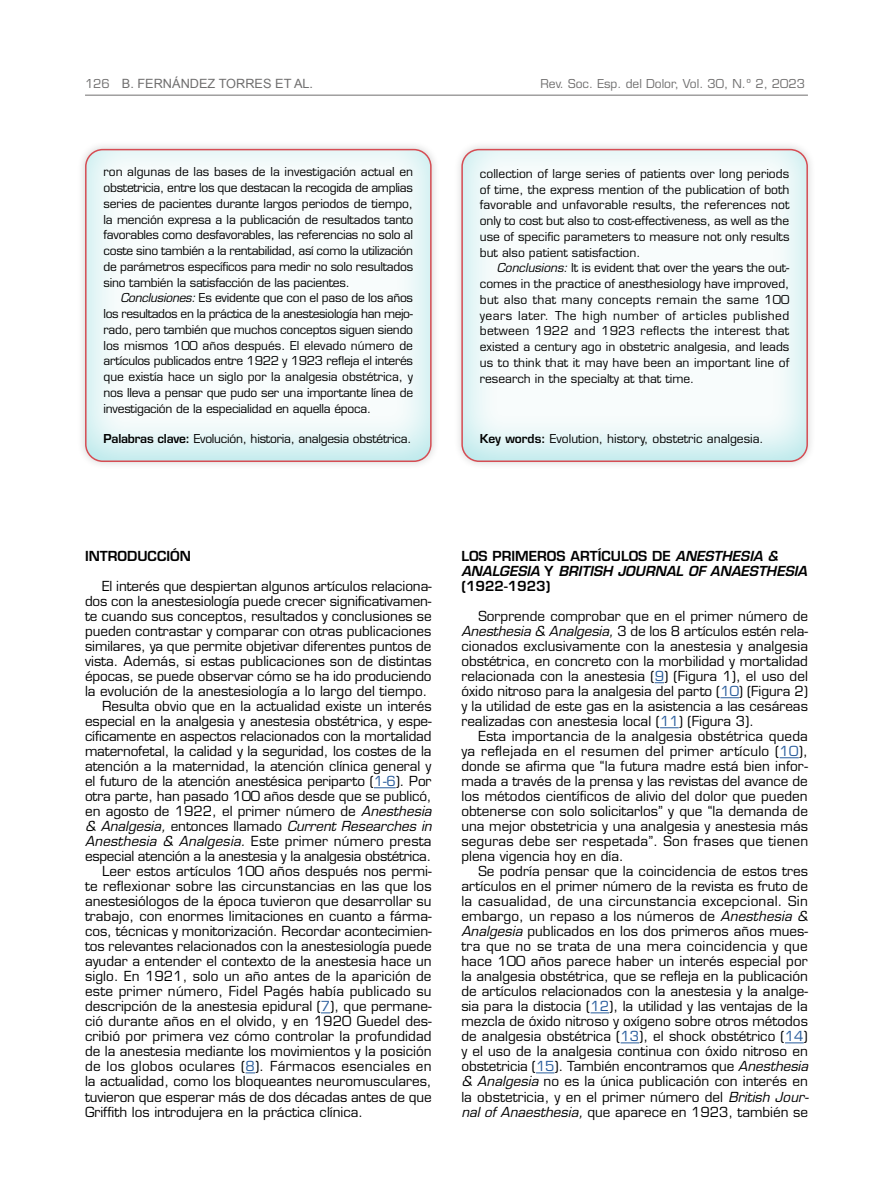
<style>
.page{position:relative;width:893px;height:1191px;background:#fff}
.page>*{position:absolute;margin:0;border:0;box-sizing:border-box;transform-origin:0 0}
.t1{font:13.5px/15px "Eurostile LT Std";color:#000;text-align:justify}
.t2{font:italic 600 13.5px/15px "Eurostile LT Std";color:#000}
.t3{font:13.5px "Eurostile LT Std";letter-spacing:-.02em;color:#000}
.t4{font:italic 13.5px "Eurostile LT Std";letter-spacing:-.005em;color:#000}
.t5{font:13.5px "Eurostile LT Std";letter-spacing:.02em;color:#000}
.t6{font:600 13.5px "Eurostile LT Std";color:#000}
.t7{font:12.75px "Arial";color:#706f6f}
.t8{font:12px/15.8px "Eurostile LT Std";letter-spacing:-.02em;color:#000;text-align:justify}
.t9{font:12px "Eurostile LT Std";color:#000}
.t10{font:12px "Eurostile LT Std";color:#706f6f}
.s1{font-family:"Eurostile LT Std";font-size:12px}
.s2{font-style:italic}
.s3{font-weight:600}
.s4{color:#275b9b}
.s5{font-style:normal}
</style>
<div class="page">
<hr style="left:85px;top:95px;width:723px;height:1px;background:#706f6f">
<div style="left:72px;top:136px;width:371px;height:328px;background:#00b2bb;opacity:.3"></div>
<div style="left:85px;top:149px;width:347px;height:313px;border:2px solid #d64c53;border-radius:17px"></div>
<div style="left:453px;top:140px;width:363px;height:330px;background:#f9f9f9"></div>
<div style="left:448px;top:136px;width:372px;height:327px;background:#00b2bb;opacity:.3"></div>
<div style="left:461px;top:149px;width:347px;height:313px;border:2px solid #d64c53;border-radius:17px"></div>
<svg style="left:374px;top:787px;width:22px;height:1px"></svg>
<svg style="left:720px;top:697px;width:19px;height:1px"></svg>
<svg style="left:660px;top:727px;width:19px;height:1px"></svg>
<svg style="left:780px;top:757px;width:19px;height:1px"></svg>
<svg style="left:590px;top:1012px;width:19px;height:1px"></svg>
<svg style="left:621px;top:1042px;width:18px;height:1px"></svg>
<svg style="left:785px;top:1042px;width:19px;height:1px"></svg>
<svg style="left:536px;top:1072px;width:18px;height:1px"></svg>
<p class="t7" style="left:85px;top:75px;width:230px"><span class="s1">126</span> B. FERNÁNDEZ TORRES ET AL.</p>
<p class="t10" style="left:540px;top:76px;width:266px">Rev. Soc. Esp. del Dolor, Vol. 30, N.º 2, 2023</p>
<p class="t8" style="left:104px;top:164px;width:311px">ron algunas de las bases de la investigación actual en obstetricia, entre los que destacan la recogida de amplias series de pacientes durante largos periodos de tiempo, la mención expresa a la publicación de resultados tanto favorables como desfavorables, las referencias no solo al coste sino también a la rentabilidad, así como la utilización de parámetros específicos para medir no solo resultados sino también la satisfacción de las pacientes.</p>
<p class="t8" style="left:104px;top:290px;width:311px;text-indent:17px"><span class="s2">Conclusiones:</span> Es evidente que con el paso de los años los resultados en la práctica de la anestesiología han mejo&shy;rado, pero también que muchos conceptos siguen siendo los mismos 100 años después. El elevado número de artículos publicados entre 1922 y 1923 refleja el interés que existía hace un siglo por la analgesia obstétrica, y nos lleva a pensar que pudo ser una importante línea de investigación de la especialidad en aquella época.</p>
<p class="t8" style="left:104px;top:431px;width:310px"><span class="s3">Palabras clave:</span> Evolución, historia, analgesia obstétrica.</p>
<p class="t8" style="left:480px;top:166px;width:311px">collection of large series of patients over long periods of time, the express mention of the publication of both favorable and unfavorable results, the references not only to cost but also to cost-effectiveness, as well as the use of specific parameters to measure not only results but also patient satisfaction.</p>
<p class="t8" style="left:480px;top:260px;width:311px;text-indent:17px"><span class="s2">Conclusions:</span> It is evident that over the years the out&shy;comes in the practice of anesthesiology have improved, but also that many concepts remain the same 100 years later. The high number of articles published between 1922 and 1923 reflects the interest that existed a century ago in obstetric analgesia, and leads us to think that it may have been an important line of research in the specialty at that time.</p>
<p class="t9" style="left:480px;top:432px;width:285px"><span class="s3">Key words:</span> Evolution, history, obstetric analgesia.</p>
<p class="t6" style="left:85px;top:548px;width:107px">INTRODUCCIÓN</p>
<p class="t1" style="left:102px;top:579px;width:331px">El interés que despiertan algunos artículos relaciona-</p>
<p class="t1" style="left:85px;top:594px;width:348px">dos con la anestesiología puede crecer significativamen-</p>
<p class="t1" style="left:85px;top:609px;width:348px">te cuando sus conceptos, resultados y conclusiones se</p>
<p class="t1" style="left:85px;top:624px;width:348px">pueden contrastar y comparar con otras publicaciones</p>
<p class="t1" style="left:85px;top:639px;width:348px">similares, ya que permite objetivar diferentes puntos de</p>
<p class="t1" style="left:85px;top:654px;width:348px">vista. Además, si estas publicaciones son de distintas</p>
<p class="t1" style="left:85px;top:669px;width:348px">épocas, se puede observar cómo se ha ido produciendo</p>
<p class="t1" style="left:85px;top:684px;width:344px">la evolución de la anestesiología a lo largo del tiempo.</p>
<p class="t1" style="left:102px;top:699px;width:331px">Resulta obvio que en la actualidad existe un interés</p>
<p class="t1" style="left:85px;top:714px;width:348px">especial en la analgesia y anestesia obstétrica, y espe-</p>
<p class="t1" style="left:85px;top:729px;width:348px">cíficamente en aspectos relacionados con la mortalidad</p>
<p class="t1" style="left:85px;top:744px;width:348px">maternofetal, la calidad y la seguridad, los costes de la</p>
<p class="t1" style="left:85px;top:759px;width:348px">atención a la maternidad, la atención clínica general y</p>
<p class="t1" style="left:85px;top:774px;width:348px">el futuro de la atención anestésica periparto (<span class="s4">1-6</span>). Por</p>
<p class="t1" style="left:85px;top:789px;width:348px">otra parte, han pasado 100 años desde que se publicó,</p>
<p class="t1" style="left:85px;top:804px;width:348px">en agosto de 1922, el primer número de <span class="s2">Anesthesia</span></p>
<p class="t4" style="left:85px;top:818px;width:348px">&amp; Analgesia, <span class="s5">entonces llamado</span> Current Researches in</p>
<p class="t1" style="left:85px;top:834px;width:348px"><span class="s2">Anesthesia &amp; Analgesia.</span> Este primer número presta</p>
<p class="t3" style="left:85px;top:848px;width:348px">especial atención a la anestesia y la analgesia obstétrica.</p>
<p class="t1" style="left:102px;top:864px;width:331px">Leer estos artículos 100 años después nos permi-</p>
<p class="t1" style="left:85px;top:879px;width:348px">te reflexionar sobre las circunstancias en las que los</p>
<p class="t1" style="left:85px;top:894px;width:348px">anestesiólogos de la época tuvieron que desarrollar su</p>
<p class="t1" style="left:85px;top:909px;width:348px">trabajo, con enormes limitaciones en cuanto a fárma-</p>
<p class="t1" style="left:85px;top:924px;width:348px">cos, técnicas y monitorización. Recordar acontecimien-</p>
<p class="t1" style="left:85px;top:939px;width:348px">tos relevantes relacionados con la anestesiología puede</p>
<p class="t1" style="left:85px;top:954px;width:348px">ayudar a entender el contexto de la anestesia hace un</p>
<p class="t1" style="left:85px;top:969px;width:348px">siglo. En 1921, solo un año antes de la aparición de</p>
<p class="t1" style="left:85px;top:984px;width:348px">este primer número, Fidel Pagés había publicado su</p>
<p class="t1" style="left:85px;top:999px;width:348px">descripción de la anestesia epidural (<span class="s4">7</span>), que permane-</p>
<p class="t1" style="left:85px;top:1014px;width:348px">ció durante años en el olvido, y en 1920 Guedel des-</p>
<p class="t1" style="left:85px;top:1029px;width:348px">cribió por primera vez cómo controlar la profundidad</p>
<p class="t1" style="left:85px;top:1044px;width:348px">de la anestesia mediante los movimientos y la posición</p>
<p class="t5" style="left:85px;top:1058px;width:348px">de los globos oculares (<span class="s4">8</span>). Fármacos esenciales en</p>
<p class="t1" style="left:85px;top:1074px;width:348px">la actualidad, como los bloqueantes neuromusculares,</p>
<p class="t1" style="left:85px;top:1089px;width:348px">tuvieron que esperar más de dos décadas antes de que</p>
<p class="t1" style="left:85px;top:1104px;width:280px">Griffith los introdujera en la práctica clínica.</p>
<p class="t2" style="left:461px;top:549px;width:347px"><span class="s5">LOS PRIMEROS ARTÍCULOS DE</span> ANESTHESIA &amp;<br>ANALGESIA <span class="s5">Y</span> BRITISH JOURNAL OF ANAESTHESIA <span class="s5">(1922-1923)</span></p>
<p class="t1" style="left:461px;top:609px;width:348px;text-indent:17px">Sorprende comprobar que en el primer número de <span class="s2">Anesthesia &amp; Analgesia,</span> 3 de los 8 artículos estén rela&shy;cionados exclusivamente con la anestesia y analgesia obstétrica, en concreto con la morbilidad y mortalidad relacionada con la anestesia (<span class="s4">9</span>) (Figura 1), el uso del óxido nitroso para la analgesia del parto (<span class="s4">10</span>) (Figura 2) y la utilidad de este gas en la asistencia a las cesáreas realizadas con anestesia local (<span class="s4">11</span>) (Figura 3).</p>
<p class="t1" style="left:461px;top:729px;width:348px;text-indent:17px">Esta importancia de la analgesia obstétrica queda ya reflejada en el resumen del primer artículo (<span class="s4">10</span>), donde se afirma que “la futura madre está bien infor&shy;mada a través de la prensa y las revistas del avance de los métodos científicos de alivio del dolor que pueden obtenerse con solo solicitarlos” y que “la demanda de una mejor obstetricia y una analgesia y anestesia más seguras debe ser respetada”. Son frases que tienen plena vigencia hoy en día.</p>
<p class="t1" style="left:461px;top:864px;width:349px;text-indent:17px">Se podría pensar que la coincidencia de estos tres artículos en el primer número de la revista es fruto de la casualidad, de una circunstancia excepcional. Sin embargo, un repaso a los números de <span class="s2">Anesthesia &amp; Analgesia</span> publicados en los dos primeros años mues&shy;tra que no se trata de una mera coincidencia y que hace 100 años parece haber un interés especial por la analgesia obstétrica, que se refleja en la publicación de artículos relacionados con la anestesia y la analge&shy;sia para la distocia (<span class="s4">12</span>), la utilidad y las ventajas de la mezcla de óxido nitroso y oxígeno sobre otros métodos de analgesia obstétrica (<span class="s4">13</span>), el shock obstétrico (<span class="s4">14</span>) y el uso de la analgesia continua con óxido nitroso en obstetricia (<span class="s4">15</span>). También encontramos que <span class="s2">Anesthesia &amp; Analgesia</span> no es la única publicación con interés en la obstetricia, y en el primer número del <span class="s2">British Jour&shy;nal of Anaesthesia,</span> que aparece en 1923, también se</p>
</div>
